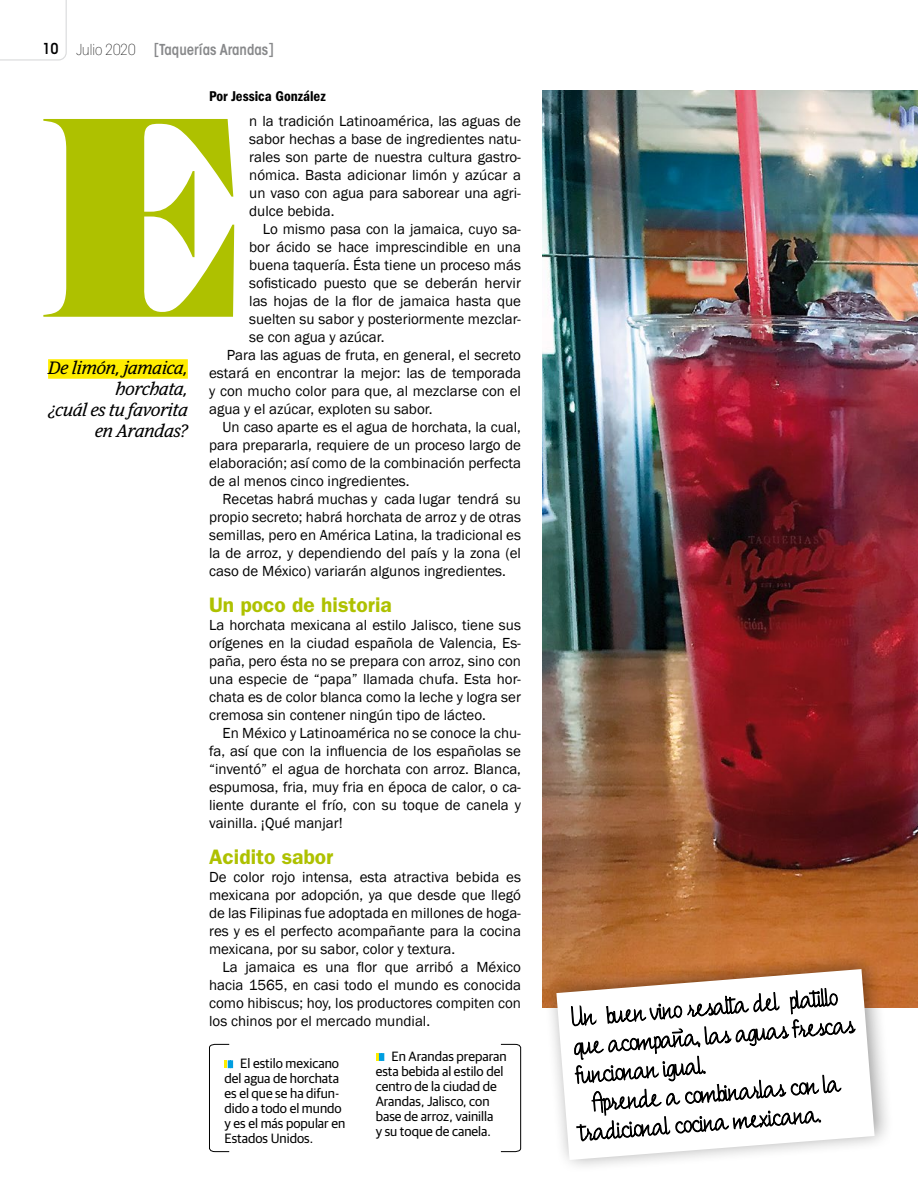
<style>
.page{position:relative;width:918px;height:1188px;background:#fff}
.page>*{position:absolute;margin:0;border:0;box-sizing:border-box;transform-origin:0 0}
.t1{font:600 21px "ITC Franklin Gothic Std";color:#aec100}
.t2{font:italic 18px/21px "Guardian Egyp";color:#000;text-align:right}
.t3{font:15px/18px "Franklin Gothic";color:#000;text-align:justify}
.t4{font:600 condensed 15px "ITC Avant Garde Std";color:#87888a}
.t5{font:14.7px "ITC Franklin Gothic Std Dm Cd";color:#000}
.t6{font:13.5px/15px "Guardian Sans";color:#000}
.s1{color:#000}
.s2{font-weight:200;color:#000}
</style>
<div class="page">
<svg style="left:0;top:0;width:67px;height:61px"></svg>
<img style="left:542px;top:90px;width:376px;height:918px">
<div style="left:48px;top:359px;width:140px;height:20px;background:#ffed00"></div>
<svg style="left:209px;top:1044px;width:24px;height:108px"></svg>
<svg style="left:500px;top:1044px;width:21px;height:108px"></svg>
<svg style="left:43px;top:119px;width:191px;height:198px"></svg>
<svg style="left:376px;top:1053px;width:8px;height:8px"></svg>
<div style="left:544px;top:951px;width:351px;height:223px;background:#000;opacity:.4"></div>
<svg style="left:556px;top:969px;width:319px;height:191px"></svg>
<svg style="left:571px;top:988px;width:284px;height:153px"></svg>
<p class="t4" style="left:43px;top:41px;width:233px"><span class="s1">10</span> <span class="s2">Julio 2020</span> [Taquerías Arandas]</p>
<p class="t5" style="left:209px;top:87px;width:118px">Por Jessica González</p>
<p class="t3" style="left:249px;top:112px;width:273px">n la tradición Latinoamérica, las aguas de sabor hechas a base de ingredientes natu&shy;rales son parte de nuestra cultura gastro&shy;nómica. Basta adicionar limón y azúcar a un vaso con agua para saborear una agri&shy;dulce bebida.</p>
<p class="t3" style="left:263px;top:220px;width:260px">Lo mismo pasa con la jamaica, cuyo sa-</p>
<p class="t3" style="left:249px;top:238px;width:273px">bor ácido se hace imprescindible en una</p>
<p class="t3" style="left:249px;top:256px;width:273px">buena taquería. Ésta tiene un proceso más</p>
<p class="t3" style="left:249px;top:274px;width:273px">sofisticado puesto que se deberán hervir</p>
<p class="t3" style="left:249px;top:292px;width:273px">las hojas de la flor de jamaica hasta que</p>
<p class="t3" style="left:249px;top:310px;width:273px">suelten su sabor y posteriormente mezclar-</p>
<p class="t3" style="left:249px;top:328px;width:137px">se con agua y azúcar.</p>
<p class="t3" style="left:227px;top:346px;width:296px">Para las aguas de fruta, en general, el secreto</p>
<p class="t3" style="left:209px;top:364px;width:313px">estará en encontrar la mejor: las de temporada</p>
<p class="t3" style="left:209px;top:382px;width:313px">y con mucho color para que, al mezclarse con el</p>
<p class="t3" style="left:209px;top:400px;width:225px">agua y el azúcar, exploten su sabor.</p>
<p class="t3" style="left:223px;top:418px;width:300px">Un caso aparte es el agua de horchata, la cual,</p>
<p class="t3" style="left:209px;top:436px;width:313px">para prepararla, requiere de un proceso largo de</p>
<p class="t3" style="left:209px;top:454px;width:313px">elaboración; así como de la combinación perfecta</p>
<p class="t3" style="left:209px;top:472px;width:202px">de al menos cinco ingredientes.</p>
<p class="t3" style="left:223px;top:490px;width:300px">Recetas habrá muchas y cada lugar tendrá su</p>
<p class="t3" style="left:209px;top:508px;width:313px">propio secreto; habrá horchata de arroz y de otras</p>
<p class="t3" style="left:209px;top:526px;width:313px">semillas, pero en América Latina, la tradicional es</p>
<p class="t3" style="left:209px;top:544px;width:313px">la de arroz, y dependiendo del país y la zona (el</p>
<p class="t3" style="left:209px;top:562px;width:298px">caso de México) variarán algunos ingredientes.</p>
<h1 class="t1" style="left:209px;top:592px;width:184px">Un poco de historia</h1>
<p class="t3" style="left:209px;top:616px;width:313px">La horchata mexicana al estilo Jalisco, tiene sus orígenes en la ciudad española de Valencia, Es&shy;paña, pero ésta no se prepara con arroz, sino con una especie de “papa” llamada chufa. Esta hor&shy;chata es de color blanca como la leche y logra ser cremosa sin contener ningún tipo de lácteo.</p>
<p class="t3" style="left:209px;top:724px;width:313px;text-indent:14px">En México y Latinoamérica no se conoce la chu&shy;fa, así que con la influencia de los españolas se “inventó” el agua de horchata con arroz. Blanca, espumosa, fria, muy fria en época de calor, o ca&shy;liente durante el frío, con su toque de canela y vainilla. ¡Qué manjar!</p>
<h1 class="t1" style="left:209px;top:844px;width:126px">Acidito sabor</h1>
<p class="t3" style="left:209px;top:868px;width:313px">De color rojo intensa, esta atractiva bebida es mexicana por adopción, ya que desde que llegó de las Filipinas fue adoptada en millones de hoga&shy;res y es el perfecto acompañante para la cocina mexicana, por su sabor, color y textura.</p>
<p class="t3" style="left:209px;top:958px;width:313px;text-indent:14px">La jamaica es una flor que arribó a México hacia 1565, en casi todo el mundo es conocida como hibiscus; hoy, los productores compiten con los chinos por el mercado mundial.</p>
<p class="t2" style="left:48px;top:356px;width:141px">De limón, jamaica, horchata,<br>¿cuál es tu favorita en Arandas?</p>
<p class="t6" style="left:224px;top:1055px;width:122px;text-indent:16px">El estilo mexicano del agua de horchata es el que se ha difun&shy;dido a todo el mundo y es el más popular en<br>Estados Unidos.</p>
<p class="t6" style="left:376px;top:1048px;width:133px;text-indent:16px">En Arandas preparan esta bebida al estilo del centro de la ciudad de<br>Arandas, Jalisco, con base de arroz, vainilla<br>y su toque de canela.</p>
</div>
